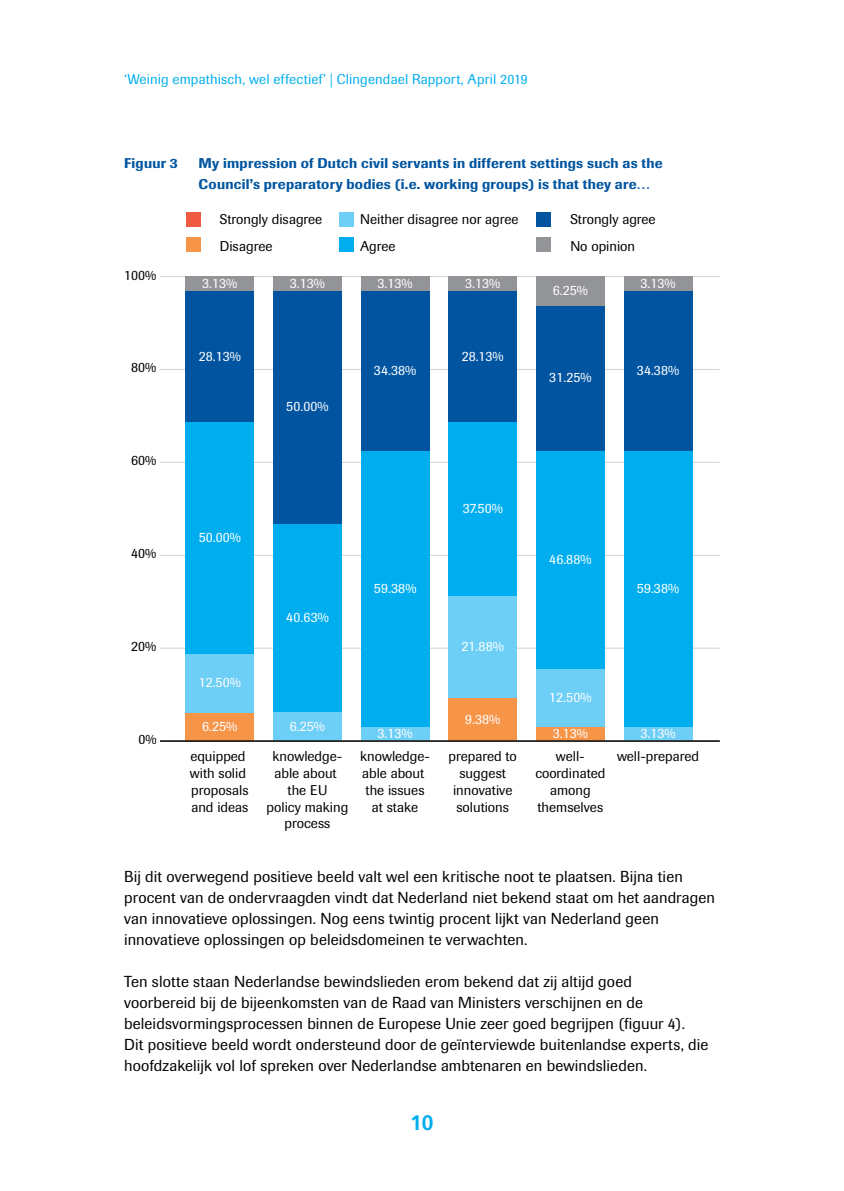
<style>
.page{position:relative;width:844px;height:1191px;background:#fff}
.page>*{position:absolute;margin:0;border:0;box-sizing:border-box;transform-origin:0 0}
.t1{font:700 21px "Frutiger LT Std";color:#00aeef}
.P_first{font:15.75px/21px "Imago";letter-spacing:.01em;color:#000}
.t2{font:14px/16.8px "Imago";color:#000}
.t3{font:14px "Imago";color:#fff}
.Caption_F{font:500 14px/21px "Imago";letter-spacing:.015em;color:#0055a0}
.t4{font:14px "Imago";letter-spacing:.01em;color:#00aeef}
</style>
<div class="page">
<hr style="left:160px;top:648px;width:559px;height:1px;background:#d1d2d3">
<hr style="left:160px;top:555px;width:559px;height:1px;background:#d1d2d3">
<hr style="left:160px;top:462px;width:559px;height:1px;background:#d1d2d3">
<hr style="left:160px;top:369px;width:559px;height:1px;background:#d1d2d3">
<hr style="left:160px;top:276px;width:559px;height:1px;background:#d1d2d3">
<div style="left:186px;top:712px;width:68px;height:29px;background:#f69448"></div>
<div style="left:448px;top:697px;width:68px;height:44px;background:#f69448"></div>
<div style="left:536px;top:726px;width:68px;height:15px;background:#f69448"></div>
<div style="left:186px;top:654px;width:68px;height:58px;background:#6dcef6"></div>
<div style="left:273px;top:712px;width:68px;height:29px;background:#6dcef6"></div>
<div style="left:361px;top:726px;width:68px;height:15px;background:#6dcef6"></div>
<div style="left:448px;top:596px;width:68px;height:101px;background:#6dcef6"></div>
<div style="left:536px;top:668px;width:68px;height:58px;background:#6dcef6"></div>
<div style="left:623px;top:726px;width:68px;height:15px;background:#6dcef6"></div>
<div style="left:186px;top:422px;width:68px;height:232px;background:#00aeef"></div>
<div style="left:273px;top:523px;width:68px;height:189px;background:#00aeef"></div>
<div style="left:361px;top:451px;width:68px;height:275px;background:#00aeef"></div>
<div style="left:448px;top:422px;width:68px;height:174px;background:#00aeef"></div>
<div style="left:536px;top:451px;width:68px;height:217px;background:#00aeef"></div>
<div style="left:623px;top:451px;width:68px;height:275px;background:#00aeef"></div>
<div style="left:186px;top:291px;width:68px;height:131px;background:#0054a0"></div>
<div style="left:273px;top:291px;width:68px;height:232px;background:#0054a0"></div>
<div style="left:361px;top:291px;width:68px;height:160px;background:#0054a0"></div>
<div style="left:448px;top:291px;width:68px;height:131px;background:#0054a0"></div>
<div style="left:536px;top:305px;width:68px;height:146px;background:#0054a0"></div>
<div style="left:623px;top:291px;width:68px;height:160px;background:#0054a0"></div>
<div style="left:186px;top:276px;width:68px;height:15px;background:#939498"></div>
<div style="left:273px;top:276px;width:68px;height:15px;background:#939498"></div>
<div style="left:361px;top:276px;width:68px;height:15px;background:#939498"></div>
<div style="left:448px;top:276px;width:68px;height:15px;background:#939498"></div>
<div style="left:536px;top:276px;width:68px;height:29px;background:#939498"></div>
<div style="left:623px;top:276px;width:68px;height:15px;background:#939498"></div>
<hr style="left:160px;top:740px;width:559px;height:2px;background:#221f1f">
<div style="left:186px;top:212px;width:15px;height:15px;background:#f05a40"></div>
<div style="left:186px;top:237px;width:15px;height:15px;background:#f69448"></div>
<div style="left:339px;top:212px;width:15px;height:15px;background:#6dcef6"></div>
<div style="left:339px;top:237px;width:15px;height:15px;background:#00aeef"></div>
<div style="left:536px;top:212px;width:15px;height:15px;background:#0054a0"></div>
<div style="left:536px;top:237px;width:15px;height:15px;background:#939498"></div>
<p class="t4" style="left:124px;top:71px;width:405px">‘Weinig empathisch, wel effectief’ | Clingendael Rapport, April 2019</p>
<p class="Caption_F" style="left:124px;top:153px;width:55px">Figuur 3</p>
<p class="Caption_F" style="left:198px;top:153px;width:465px">My impression of Dutch civil servants in different settings such as the<br>Council’s preparatory bodies (i.e. working groups) is that they are…</p>
<p class="t2" style="left:124px;top:266px;width:34px">100%</p>
<p class="t2" style="left:131px;top:359px;width:27px">80%</p>
<p class="t2" style="left:131px;top:452px;width:27px">60%</p>
<p class="t2" style="left:131px;top:545px;width:27px">40%</p>
<p class="t2" style="left:131px;top:638px;width:27px">20%</p>
<p class="t2" style="left:138px;top:731px;width:20px">0%</p>
<p class="t2" style="left:220px;top:206px;width:104px;line-height:26.8px">Strongly disagree<br>Disagree</p>
<p class="t2" style="left:360px;top:206px;width:160px;line-height:26.8px">Neither disagree nor agree<br>Agree</p>
<p class="t2" style="left:570px;top:206px;width:87px;line-height:26.8px">Strongly agree<br>No opinion</p>
<p class="t3" style="left:202px;top:275px;width:36px">3.13%</p>
<p class="t3" style="left:199px;top:347px;width:43px">28.13%</p>
<p class="t3" style="left:199px;top:529px;width:44px">50.00%</p>
<p class="t3" style="left:199px;top:674px;width:44px">12.50%</p>
<p class="t3" style="left:202px;top:717px;width:36px">6.25%</p>
<p class="t3" style="left:290px;top:275px;width:36px">3.13%</p>
<p class="t3" style="left:377px;top:275px;width:36px">3.13%</p>
<p class="t3" style="left:465px;top:275px;width:36px">3.13%</p>
<p class="t3" style="left:286px;top:398px;width:44px">50.00%</p>
<p class="t3" style="left:373px;top:362px;width:44px">34.38%</p>
<p class="t3" style="left:286px;top:609px;width:44px">40.63%</p>
<p class="t3" style="left:290px;top:717px;width:36px">6.25%</p>
<p class="t3" style="left:374px;top:580px;width:44px">59.38%</p>
<p class="t3" style="left:377px;top:725px;width:36px">3.13%</p>
<p class="t3" style="left:461px;top:347px;width:43px">28.13%</p>
<p class="t3" style="left:462px;top:500px;width:41px">37.50%</p>
<p class="t3" style="left:461px;top:638px;width:44px">21.88%</p>
<p class="t3" style="left:465px;top:710px;width:37px">9.38%</p>
<p class="t3" style="left:552px;top:282px;width:36px">6.25%</p>
<p class="t3" style="left:549px;top:369px;width:44px">31.25%</p>
<p class="t3" style="left:640px;top:275px;width:36px">3.13%</p>
<p class="t3" style="left:636px;top:362px;width:44px">34.38%</p>
<p class="t3" style="left:549px;top:551px;width:44px">46.88%</p>
<p class="t3" style="left:549px;top:688px;width:44px">12.50%</p>
<p class="t3" style="left:636px;top:580px;width:44px">59.38%</p>
<p class="t3" style="left:552px;top:725px;width:36px">3.13%</p>
<p class="t3" style="left:640px;top:725px;width:36px">3.13%</p>
<p class="t2" style="left:190px;top:748px;width:60px">equipped with solid proposals and ideas</p>
<p class="t2" style="left:266px;top:748px;width:83px;text-align:center">knowledge&shy;able about the EU<br>policy making process</p>
<p class="t2" style="left:360px;top:748px;width:71px;text-align:center">knowledge&shy;able about the issues at stake</p>
<p class="t2" style="left:448px;top:748px;width:70px;text-align:center">prepared to suggest innovative solutions</p>
<p class="t2" style="left:535px;top:748px;width:72px;text-align:center">well&shy;coordinated among themselves</p>
<p class="t2" style="left:617px;top:748px;width:83px">well-prepared</p>
<p class="P_first" style="left:124px;top:866px;width:592px">Bij dit overwegend positieve beeld valt wel een kritische noot te plaatsen. Bijna tien procent van de ondervraagden vindt dat Nederland niet bekend staat om het aandragen van innovatieve oplossingen. Nog eens twintig procent lijkt van Nederland geen innovatieve oplossingen op beleidsdomeinen te verwachten.</p>
<p class="P_first" style="left:124px;top:971px;width:585px">Ten slotte staan Nederlandse bewindslieden erom bekend dat zij altijd goed<br>voorbereid bij de bijeenkomsten van de Raad van Ministers verschijnen en de beleidsvormingsprocessen binnen de Europese Unie zeer goed begrijpen (figuur 4).<br>Dit positieve beeld wordt ondersteund door de geïnterviewde buitenlandse experts, die hoofdzakelijk vol lof spreken over Nederlandse ambtenaren en bewindslieden.</p>
<h1 class="t1" style="left:410px;top:1110px;width:25px">10</h1>
</div>
